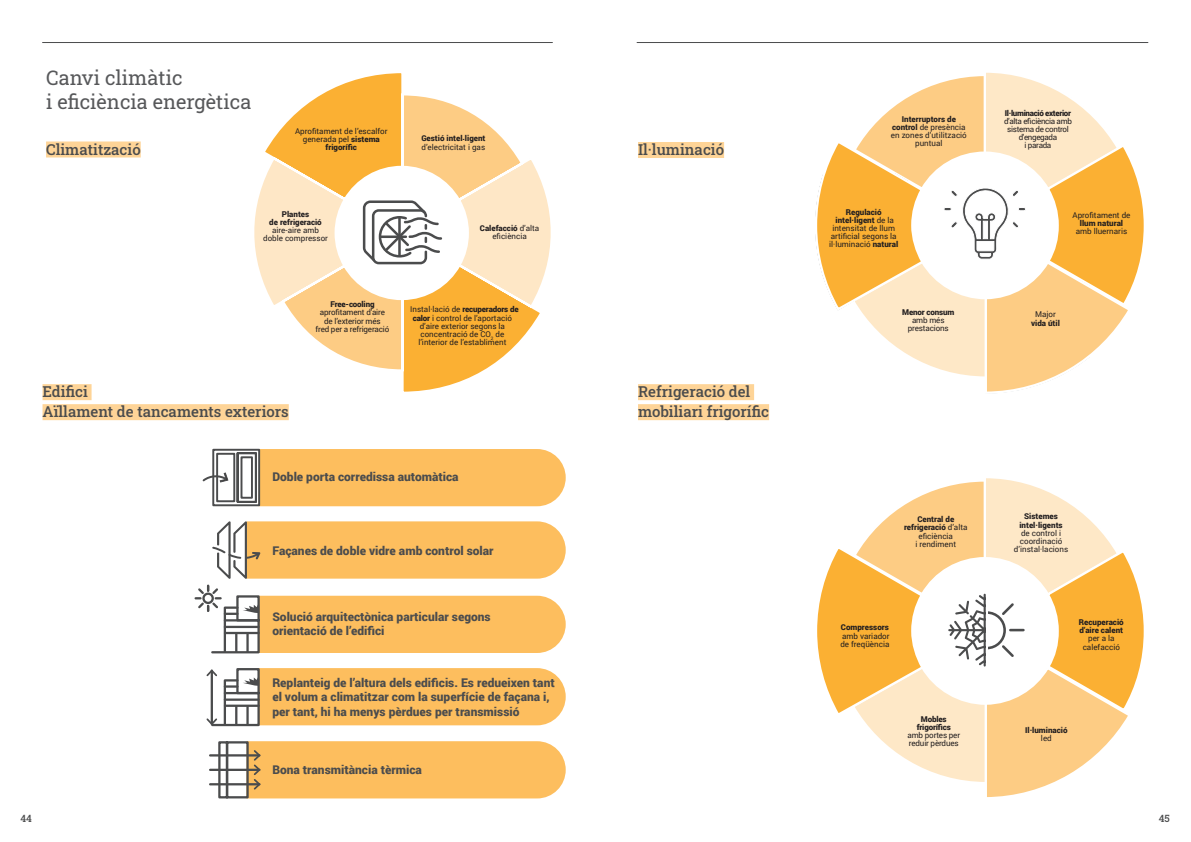
<style>
.page{position:relative;width:1191px;height:842px;background:#fff}
.page>*{position:absolute;margin:0;border:0;box-sizing:border-box;transform-origin:0 0}
.t1{font:20px/24px "Roboto Slab";color:#57585a}
.t2{font:15px/20px "Roboto Slab";color:#4b4c4d}
.t3{font:900 12px/14.4px "Roboto";color:#4b4c4d}
.t4{font:10px "Roboto Slab";color:#4b4c4d}
.t5{font:8px/8.2px "Roboto";color:#231f20;text-align:center}
.t6{font:900 8px/8.2px "Roboto";color:#231f20;text-align:center}
.t7{font:8px/8.2px "Roboto";letter-spacing:-.02em;color:#231f20;text-align:center}
.t8{font:8px/8.1px "Roboto";letter-spacing:-.04em;color:#231f20;text-align:center}
.t9{font:900 8px/8.2px "Roboto";letter-spacing:-.02em;color:#231f20;text-align:center}
.t10{font:900 8px "Roboto";letter-spacing:-.04em;color:#231f20}
.s1{font-weight:900}
</style>
<div class="page">
<hr style="left:43px;top:42px;width:509px;height:1px;background:#4b4c4d">
<div style="left:46px;top:141px;width:95px;height:16px;background:#fed497"></div>
<svg style="left:254px;top:73px;width:297px;height:319px"></svg>
<div style="left:43px;top:384px;width:49px;height:16px;background:#fed497"></div>
<div style="left:43px;top:404px;width:246px;height:16px;background:#fed497"></div>
<svg style="left:202px;top:448px;width:364px;height:59px;background:#f2c074"></svg>
<svg style="left:212px;top:521px;width:354px;height:58px;background:#f8c16e"></svg>
<hr style="left:210px;top:754px;width:49px;height:2px;background:#4b4c4d">
<hr style="left:210px;top:769px;width:49px;height:2px;background:#4b4c4d">
<hr style="left:210px;top:783px;width:49px;height:2px;background:#4b4c4d">
<svg style="left:217px;top:741px;width:349px;height:58px;background:#f5be6b"></svg>
<svg style="left:196px;top:586px;width:370px;height:68px"></svg>
<svg style="left:206px;top:668px;width:360px;height:59px;background:#f4c173"></svg>
<svg style="left:815px;top:72px;width:329px;height:320px"></svg>
<hr style="left:637px;top:42px;width:511px;height:1px;background:#4b4c4d">
<svg style="left:817px;top:478px;width:327px;height:319px"></svg>
<div style="left:638px;top:142px;width:86px;height:16px;background:#fed497"></div>
<div style="left:638px;top:384px;width:116px;height:16px;background:#fed497"></div>
<div style="left:638px;top:404px;width:131px;height:16px;background:#fed497"></div>
<h1 class="t1" style="left:46px;top:65px;width:207px">Canvi climàtic<br>i eficiència energètica</h1>
<h2 class="t2" style="left:46px;top:139px;width:96px">Climatització</h2>
<p class="t5" style="left:295px;top:126px;width:94px">Aprofitament de l’escalfor generada pel <span class="s1">sistema frigorífic</span></p>
<p class="t6" style="left:269px;top:210px;width:54px">Plantes<br>de refrigeració</p>
<p class="t5" style="left:263px;top:226px;width:66px">aire-aire amb doble compressor</p>
<p class="t6" style="left:421px;top:134px;width:66px">Gestió intel.ligent</p>
<p class="t5" style="left:422px;top:142px;width:65px">d’electricitat i gas</p>
<p class="t5" style="left:480px;top:224px;width:61px"><span class="s1">Calefacció</span> d’alta eficiència</p>
<h2 class="t2" style="left:43px;top:381px;width:248px">Edifici<br>Aïllament de tancaments exteriors</h2>
<p class="t9" style="left:330px;top:300px;width:46px">Free-cooling</p>
<p class="t7" style="left:315px;top:308px;width:75px">aprofitament d’aire de l’exterior més<br>fred per a refrigeració</p>
<p class="t5" style="left:410px;top:305px;width:110px">Instal·lació de <span class="s1">recuperadors de calor</span> i control de l’aportació d’aire exterior segons la concentració de CO<sub>2</sub> de l’interior de l’establiment</p>
<h3 class="t3" style="left:272px;top:469px;width:188px">Doble porta corredissa automàtica</h3>
<h3 class="t3" style="left:272px;top:543px;width:223px">Façanes de doble vidre amb control solar</h3>
<h3 class="t3" style="left:272px;top:609px;width:220px">Solució arquitectònica particular segons orientació de l’edifici</h3>
<h3 class="t3" style="left:272px;top:675px;width:284px">Replanteig de l’altura dels edificis. Es redueixen tant el volum a climatitzar com la superfície de façana i, per tant, hi ha menys pèrdues per transmissió</h3>
<h3 class="t3" style="left:272px;top:762px;width:151px">Bona transmitància tèrmica</h3>
<h2 class="t2" style="left:638px;top:139px;width:88px">Il·luminació</h2>
<h2 class="t2" style="left:638px;top:381px;width:133px">Refrigeració del mobiliari frigorífic</h2>
<p class="t5" style="left:891px;top:115px;width:77px"><span class="s1">Interruptors de control</span> de presència en zones d’utilització puntual</p>
<p class="t10" style="left:1005px;top:107px;width:68px">Il·luminació exterior</p>
<p class="t8" style="left:1004px;top:116px;width:69px">d’alta eficiència amb sistema de control d’engegada<br>i parada</p>
<p class="t5" style="left:829px;top:207px;width:71px"><span class="s1">Regulació intel·ligent</span> de la intensitat de llum artificial segons la il·luminació <span class="s1">natural</span></p>
<p class="t5" style="left:1072px;top:210px;width:60px">Aprofitament de</p>
<p class="t6" style="left:1079px;top:218px;width:45px">llum natural</p>
<p class="t5" style="left:1075px;top:227px;width:53px">amb lluernaris</p>
<p class="t9" style="left:902px;top:307px;width:54px">Menor consum</p>
<p class="t7" style="left:908px;top:315px;width:42px">amb més prestacions</p>
<p class="t5" style="left:1035px;top:310px;width:22px">Major</p>
<p class="t6" style="left:1031px;top:318px;width:30px">vida útil</p>
<p class="t5" style="left:904px;top:515px;width:65px"><span class="s1">Central de refrigeració</span> d’alta eficiència<br>i rendiment</p>
<p class="t6" style="left:1019px;top:512px;width:45px">Sistemes intel·ligents</p>
<p class="t5" style="left:1014px;top:528px;width:56px">de control i coordinació d’instal·lacions</p>
<p class="t6" style="left:841px;top:623px;width:50px">Compressors</p>
<p class="t5" style="left:840px;top:631px;width:51px;text-align:left">amb variador de freqüència</p>
<p class="t9" style="left:916px;top:714px;width:36px">Mobles frigorífics</p>
<p class="t7" style="left:907px;top:731px;width:54px;text-align:left">amb portes per reduir pèrdues</p>
<p class="t6" style="left:1078px;top:618px;width:46px;text-align:left">Recuperació d’aire calent</p>
<p class="t5" style="left:1082px;top:634px;width:39px">per a la calefacció</p>
<p class="t6" style="left:1025px;top:726px;width:44px">Il·luminació</p>
<p class="t5" style="left:1041px;top:734px;width:12px">led</p>
<p class="t4" style="left:21px;top:812px;width:13px">44</p>
<p class="t4" style="left:1158px;top:812px;width:13px">45</p>
</div>
